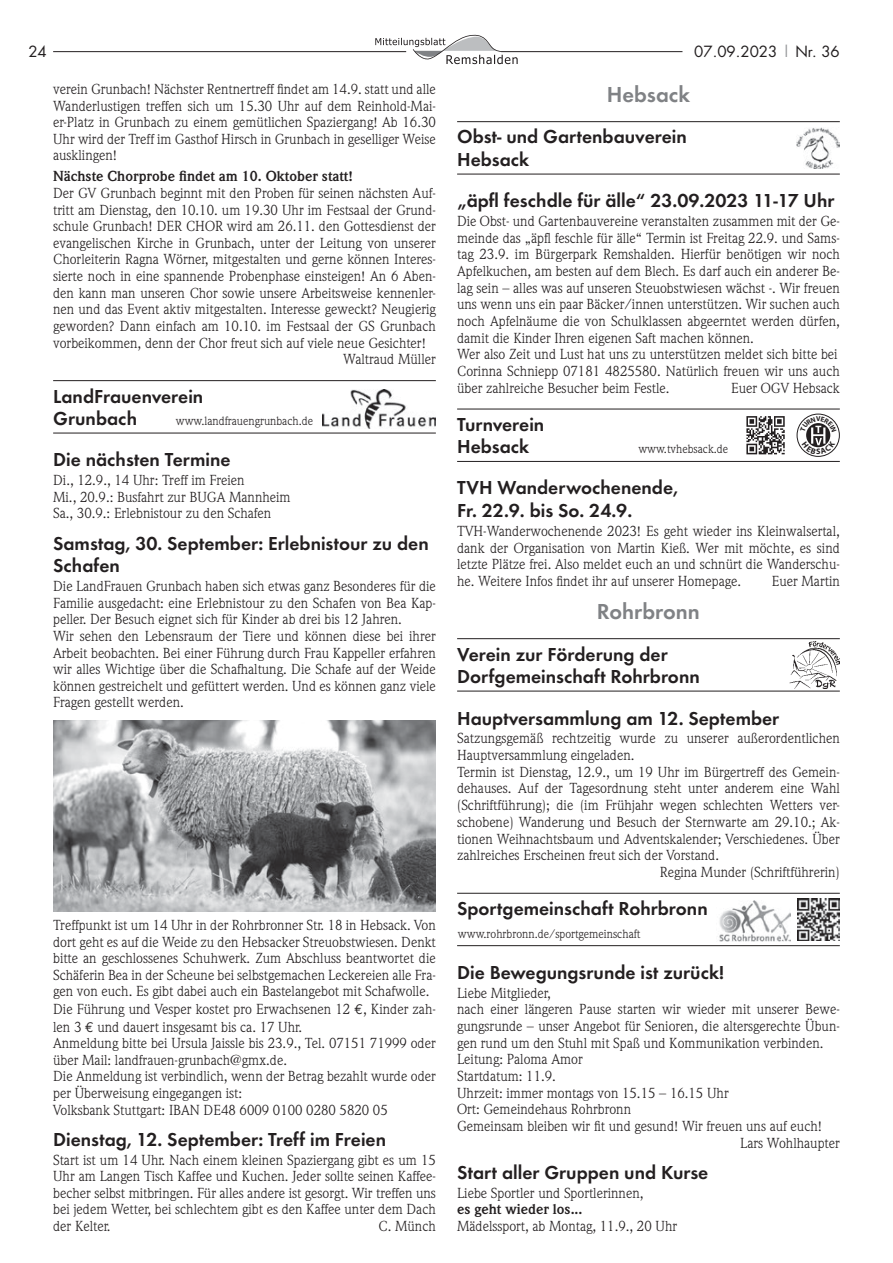
<style>
.page{position:relative;width:893px;height:1263px;background:#fff}
.page>*{position:absolute;margin:0;border:0;box-sizing:border-box;transform-origin:0 0}
.t1{font:600 22.5px "Futura T";color:#808285}
.t2{font:600 19.5px/22.5px "Futura T";color:#231f20}
.t3{font:15px "Futura";color:#231f20}
.t4{font:14.25px/16.6px "Weidemann";color:#231f20}
.t5{font:700 14.25px "Weidemann";color:#231f20}
.t6{font:12px "Weidemann";color:#231f20}
.s1{color:#949698}
.s2{font-family:"Euro Mono"}
</style>
<div class="page">
<hr style="left:53px;top:51px;width:353px;height:1px;background:#231f20">
<hr style="left:501px;top:51px;width:181px;height:1px;background:#231f20">
<svg style="left:375px;top:34px;width:143px;height:30px"></svg>
<hr style="left:53px;top:433px;width:383px;height:1px;background:#231f20">
<hr style="left:53px;top:380px;width:383px;height:1px;background:#231f20">
<img style="left:322px;top:389px;width:114px;height:39px">
<img style="left:53px;top:720px;width:383px;height:192px">
<hr style="left:457px;top:174px;width:383px;height:1px;background:#231f20">
<hr style="left:457px;top:121px;width:383px;height:1px;background:#231f20">
<img style="left:796px;top:127px;width:44px;height:42px">
<hr style="left:457px;top:461px;width:383px;height:1px;background:#231f20">
<hr style="left:457px;top:409px;width:383px;height:1px;background:#231f20">
<div style="left:797px;top:414px;width:43px;height:43px;border:1px solid #231f20;border-radius:50%"></div>
<svg style="left:746px;top:416px;width:39px;height:38px"></svg>
<hr style="left:457px;top:691px;width:383px;height:1px;background:#231f20">
<hr style="left:457px;top:638px;width:383px;height:1px;background:#231f20">
<img style="left:789px;top:641px;width:51px;height:47px">
<hr style="left:457px;top:945px;width:383px;height:1px;background:#231f20">
<hr style="left:457px;top:893px;width:383px;height:1px;background:#231f20">
<img style="left:719px;top:900px;width:71px;height:41px">
<img style="left:798px;top:898px;width:42px;height:42px">
<svg style="left:800px;top:416px;width:37px;height:38px"></svg>
<p class="t3" style="left:29px;top:41px;width:20px">24</p>
<p class="t3" style="left:694px;top:41px;width:147px">07.09.2023 <span class="s1">|</span> Nr. 36</p>
<p class="t4" style="left:53px;top:81px;width:384px;text-align:justify">verein Grunbach! Nächster Rentnertreff findet am 14.9. statt und alle Wanderlustigen treffen sich um 15.30 Uhr auf dem Reinhold-Mai&shy;er-Platz in Grunbach zu einem gemütlichen Spaziergang! Ab 16.30<br>Uhr wird der Treff im Gasthof Hirsch in Grunbach in geselliger Weise ausklingen!</p>
<p class="t5" style="left:53px;top:168px;width:301px">Nächste Chorprobe findet am 10. Oktober statt!</p>
<p class="t4" style="left:53px;top:185px;width:384px">Der GV Grunbach beginnt mit den Proben für seinen nächsten Auf-</p>
<p class="t4" style="left:53px;top:201px;width:384px">tritt am Dienstag, den 10.10. um 19.30 Uhr im Festsaal der Grund-</p>
<p class="t4" style="left:53px;top:218px;width:384px">schule Grunbach! DER CHOR wird am 26.11. den Gottesdienst der</p>
<p class="t4" style="left:53px;top:234px;width:384px">evangelischen Kirche in Grunbach, unter der Leitung von unserer</p>
<p class="t4" style="left:53px;top:251px;width:384px">Chorleiterin Ragna Wörner, mitgestalten und gerne können Interes-</p>
<p class="t4" style="left:53px;top:268px;width:384px">sierte noch in eine spannende Probenphase einsteigen! An 6 Aben-</p>
<p class="t4" style="left:53px;top:284px;width:384px">den kann man unseren Chor sowie unsere Arbeitsweise kennenler-</p>
<p class="t4" style="left:53px;top:301px;width:384px">nen und das Event aktiv mitgestalten. Interesse geweckt? Neugierig</p>
<p class="t4" style="left:53px;top:318px;width:384px">geworden? Dann einfach am 10.10. im Festsaal der GS Grunbach</p>
<p class="t4" style="left:53px;top:334px;width:374px">vorbeikommen, denn der Chor freut sich auf viele neue Gesichter!</p>
<p class="t4" style="left:343px;top:351px;width:94px">Waltraud Müller</p>
<h2 class="t2" style="left:53px;top:385px;width:152px">LandFrauenverein<br>Grunbach</h2>
<h1 class="t1" style="left:607px;top:81px;width:85px">Hebsack</h1>
<h2 class="t2" style="left:457px;top:125px;width:231px">Obst- und Gartenbauverein<br>Hebsack</h2>
<h2 class="t2" style="left:457px;top:189px;width:379px">„äpfl feschdle für älle“ 23.09.2023 11-17 Uhr</h2>
<p class="t4" style="left:457px;top:213px;width:384px">Die Obst- und Gartenbauvereine veranstalten zusammen mit der Ge&shy;meinde das „äpfl feschle für älle“ Termin ist Freitag 22.9. und Sams&shy;tag 23.9. im Bürgerpark Remshalden. Hierfür benötigen wir noch Apfelkuchen, am besten auf dem Blech. Es darf auch ein anderer Be&shy;lag sein – alles was auf unseren Steuobstwiesen wächst -. Wir freuen uns wenn uns ein paar Bäcker/innen unterstützen. Wir suchen auch noch Apfelnäume die von Schulklassen abgeerntet werden dürfen, damit die Kinder Ihren eigenen Saft machen können.<br>Wer also Zeit und Lust hat uns zu unterstützen meldet sich bitte bei Corinna Schniepp 07181 4825580. Natürlich freuen wir uns auch über zahlreiche Besucher beim Festle.</p>
<p class="t4" style="left:731px;top:379px;width:110px">Euer OGV Hebsack</p>
<p class="t6" style="left:176px;top:414px;width:139px">www.landfrauengrunbach.de</p>
<h2 class="t2" style="left:53px;top:448px;width:179px">Die nächsten Termine</h2>
<p class="t4" style="left:53px;top:472px;width:239px">Di., 12.9., 14 Uhr: Treff im Freien<br>Mi., 20.9.: Busfahrt zur BUGA Mannheim<br>Sa., 30.9.: Erlebnistour zu den Schafen</p>
<h2 class="t2" style="left:53px;top:531px;width:377px">Samstag, 30. September: Erlebnistour zu den<br>Schafen</h2>
<p class="t4" style="left:53px;top:578px;width:384px">Die LandFrauen Grunbach haben sich etwas ganz Besonderes für die Familie ausgedacht: eine Erlebnistour zu den Schafen von Bea Kap&shy;peller. Der Besuch eignet sich für Kinder ab drei bis 12 Jahren.<br>Wir sehen den Lebensraum der Tiere und können diese bei ihrer Arbeit beobachten. Bei einer Führung durch Frau Kappeller erfahren wir alles Wichtige über die Schafhaltung. Die Schafe auf der Weide können gestreichelt und gefüttert werden. Und es können ganz viele Fragen gestellt werden.</p>
<h2 class="t2" style="left:457px;top:413px;width:89px">Turnverein<br>Hebsack</h2>
<p class="t6" style="left:638px;top:442px;width:91px">www.tvhebsack.de</p>
<h2 class="t2" style="left:457px;top:476px;width:222px">TVH Wanderwochenende,<br>Fr. 22.9. bis So. 24.9.</h2>
<p class="t4" style="left:457px;top:523px;width:384px;text-align:justify">TVH-Wanderwochenende 2023! Es geht wieder ins Kleinwalsertal, dank der Organisation von Martin Kieß. Wer mit möchte, es sind letzte Plätze frei. Also meldet euch an und schnürt die Wanderschu&shy;he. Weitere Infos findet ihr auf unserer Homepage.</p>
<p class="t4" style="left:772px;top:573px;width:70px">Euer Martin</p>
<h1 class="t1" style="left:597px;top:598px;width:104px">Rohrbronn</h1>
<h2 class="t2" style="left:457px;top:643px;width:244px">Verein zur Förderung der<br>Dorfgemeinschaft Rohrbronn</h2>
<h2 class="t2" style="left:457px;top:707px;width:324px">Hauptversammlung am 12. September</h2>
<p class="t4" style="left:457px;top:730px;width:384px">Satzungsgemäß rechtzeitig wurde zu unserer außerordentlichen</p>
<p class="t4" style="left:457px;top:747px;width:179px">Hauptversammlung eingeladen.</p>
<p class="t4" style="left:457px;top:763px;width:384px">Termin ist Dienstag, 12.9., um 19 Uhr im Bürgertreff des Gemein-</p>
<p class="t4" style="left:457px;top:780px;width:384px">dehauses. Auf der Tagesordnung steht unter anderem eine Wahl</p>
<p class="t4" style="left:457px;top:797px;width:384px">(Schriftführung); die (im Frühjahr wegen schlechten Wetters ver-</p>
<p class="t4" style="left:457px;top:813px;width:384px">schobene) Wanderung und Besuch der Sternwarte am 29.10.; Ak-</p>
<p class="t4" style="left:457px;top:830px;width:384px">tionen Weihnachtsbaum und Adventskalender; Verschiedenes. Über</p>
<p class="t4" style="left:457px;top:847px;width:263px">zahlreiches Erscheinen freut sich der Vorstand.</p>
<p class="t4" style="left:660px;top:863px;width:182px">Regina Munder (Schriftführerin)</p>
<h2 class="t2" style="left:457px;top:897px;width:252px">Sportgemeinschaft Rohrbronn</h2>
<p class="t6" style="left:458px;top:926px;width:184px">www.rohrbronn.de/sportgemeinschaft</p>
<h2 class="t2" style="left:457px;top:961px;width:268px">Die Bewegungsrunde ist zurück!</h2>
<p class="t4" style="left:457px;top:984px;width:95px">Liebe Mitglieder,</p>
<p class="t4" style="left:457px;top:1001px;width:384px">nach einer längeren Pause starten wir wieder mit unserer Bewe-</p>
<p class="t4" style="left:457px;top:1018px;width:384px">gungsrunde – unser Angebot für Senioren, die altersgerechte Übun-</p>
<p class="t4" style="left:457px;top:1034px;width:368px">gen rund um den Stuhl mit Spaß und Kommunikation verbinden.</p>
<p class="t4" style="left:457px;top:1051px;width:127px">Leitung: Paloma Amor</p>
<p class="t4" style="left:457px;top:1068px;width:100px">Startdatum: 11.9.</p>
<p class="t4" style="left:457px;top:1084px;width:273px">Uhrzeit: immer montags von 15.15 – 16.15 Uhr</p>
<p class="t4" style="left:457px;top:1101px;width:176px">Ort: Gemeindehaus Rohrbronn</p>
<p class="t4" style="left:457px;top:1118px;width:366px">Gemeinsam bleiben wir fit und gesund! Wir freuen uns auf euch!</p>
<p class="t4" style="left:740px;top:1134px;width:101px">Lars Wohlhaupter</p>
<h2 class="t2" style="left:457px;top:1161px;width:253px">Start aller Gruppen und Kurse</h2>
<p class="t4" style="left:457px;top:1184px;width:188px">Liebe Sportler und Sportlerinnen,</p>
<p class="t5" style="left:457px;top:1201px;width:127px">es geht wieder los...</p>
<p class="t4" style="left:457px;top:1218px;width:222px">Mädelssport, ab Montag, 11.9., 20 Uhr</p>
<p class="t4" style="left:53px;top:916px;width:384px">Treffpunkt ist um 14 Uhr in der Rohrbronner Str. 18 in Hebsack. Von dort geht es auf die Weide zu den Hebsacker Streuobstwiesen. Denkt bitte an geschlossenes Schuhwerk. Zum Abschluss beantwortet die Schäferin Bea in der Scheune bei selbstgemachen Leckereien alle Fra&shy;gen von euch. Es gibt dabei auch ein Bastelangebot mit Schafwolle.<br>Die Führung und Vesper kostet pro Erwachsenen 12 <span class="s2">€</span>, Kinder zah&shy;len 3 <span class="s2">€</span> und dauert insgesamt bis ca. 17 Uhr.<br>Anmeldung bitte bei Ursula Jaissle bis 23.9., Tel. 07151 71999 oder über Mail: landfrauen-grunbach@gmx.de.<br>Die Anmeldung ist verbindlich, wenn der Betrag bezahlt wurde oder per Überweisung eingegangen ist:<br>Volksbank Stuttgart: IBAN DE48 6009 0100 0280 5820 05</p>
<h2 class="t2" style="left:53px;top:1128px;width:334px">Dienstag, 12. September: Treff im Freien</h2>
<p class="t4" style="left:53px;top:1151px;width:384px;text-align:justify">Start ist um 14 Uhr. Nach einem kleinen Spaziergang gibt es um 15<br>Uhr am Langen Tisch Kaffee und Kuchen. Jeder sollte seinen Kaffee&shy;becher selbst mitbringen. Für alles andere ist gesorgt. Wir treffen uns bei jedem Wetter, bei schlechtem gibt es den Kaffee unter dem Dach der Kelter.</p>
<p class="t4" style="left:378px;top:1218px;width:59px">C. Münch</p>
</div>
